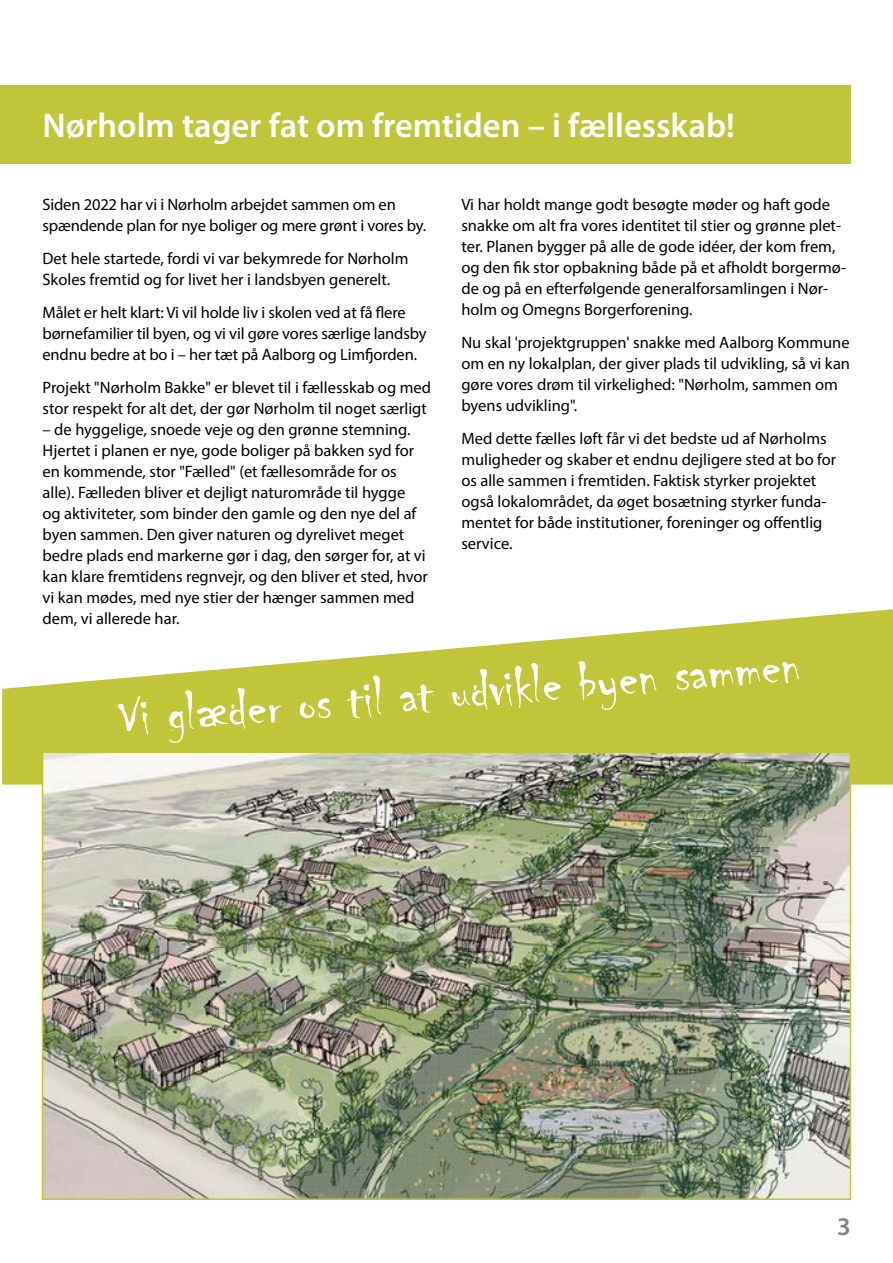
<style>
.page{position:relative;width:893px;height:1263px;background:#fff}
.page>*{position:absolute;margin:0;border:0;box-sizing:border-box;transform-origin:0 0}
.t1{font:58.5px "Chiller";color:#fff}
.t2{font:600 34.5px "Myriad Pro";color:#fff}
.t3{font:600 25.5px "Myriad Pro";color:#808285}
.t4{font:16.5px/21px "Myriad Pro";color:#000}
</style>
<div class="page">
<div style="left:0;top:85px;width:851px;height:78px;background:#c1c539"></div>
<svg style="left:2px;top:609px;width:891px;height:175px;fill:#c1c539"></svg>
<img style="left:45px;top:754px;width:803px;height:443px">
<div style="left:42px;top:751px;width:809px;height:449px;border:2px solid #c1c539"></div>
<h2 class="t2" style="left:43px;top:104px;width:694px">Nørholm tager fat om fremtiden – i fællesskab!</h2>
<p class="t4" style="left:43px;top:194px;width:385px">Siden 2022 har vi i Nørholm arbejdet sammen om en spændende plan for nye boliger og mere grønt i vores by.</p>
<p class="t4" style="left:43px;top:248px;width:368px">Det hele startede, fordi vi var bekymrede for Nørholm<br>Skoles fremtid og for livet her i landsbyen generelt.</p>
<p class="t4" style="left:43px;top:302px;width:386px">Målet er helt klart: Vi vil holde liv i skolen ved at få flere børnefamilier til byen, og vi vil gøre vores særlige landsby endnu bedre at bo i – her tæt på Aalborg og Limfjorden.</p>
<p class="t4" style="left:43px;top:377px;width:390px">Projekt "Nørholm Bakke" er blevet til i fællesskab og med stor respekt for alt det, der gør Nørholm til noget særligt</p>
<p class="t4" style="left:43px;top:419px;width:387px">– de hyggelige, snoede veje og den grønne stemning.<br>Hjertet i planen er nye, gode boliger på bakken syd for en kommende, stor "Fælled" (et fællesområde for os alle). Fælleden bliver et dejligt naturområde til hygge<br>og aktiviteter, som binder den gamle og den nye del af byen sammen. Den giver naturen og dyrelivet meget bedre plads end markerne gør i dag, den sørger for, at vi kan klare fremtidens regnvejr, og den bliver et sted, hvor vi kan mødes, med nye stier der hænger sammen med dem, vi allerede har.</p>
<p class="t4" style="left:461px;top:194px;width:386px">Vi har holdt mange godt besøgte møder og haft gode snakke om alt fra vores identitet til stier og grønne plet&shy;ter. Planen bygger på alle de gode idéer, der kom frem, og den fik stor opbakning både på et afholdt borgermø&shy;de og på en efterfølgende generalforsamlingen i Nør&shy;holm og Omegns Borgerforening.</p>
<p class="t4" style="left:461px;top:332px;width:390px">Nu skal 'projektgruppen' snakke med Aalborg Kommune om en ny lokalplan, der giver plads til udvikling, så vi kan gøre vores drøm til virkelighed: "Nørholm, sammen om byens udvikling".</p>
<p class="t4" style="left:461px;top:428px;width:376px">Med dette fælles løft får vi det bedste ud af Nørholms muligheder og skaber et endnu dejligere sted at bo for os alle sammen i fremtiden. Faktisk styrker projektet også lokalområdet, da øget bosætning styrker funda&shy;mentet for både institutioner, foreninger og offentlig service.</p>
<h1 class="t1" style="left:116px;top:688px;width:685px;rotate:-5deg">Vi glæder os til at udvikle byen sammen</h1>
<h3 class="t3" style="left:837px;top:1210px;width:15px">3</h3>
</div>
